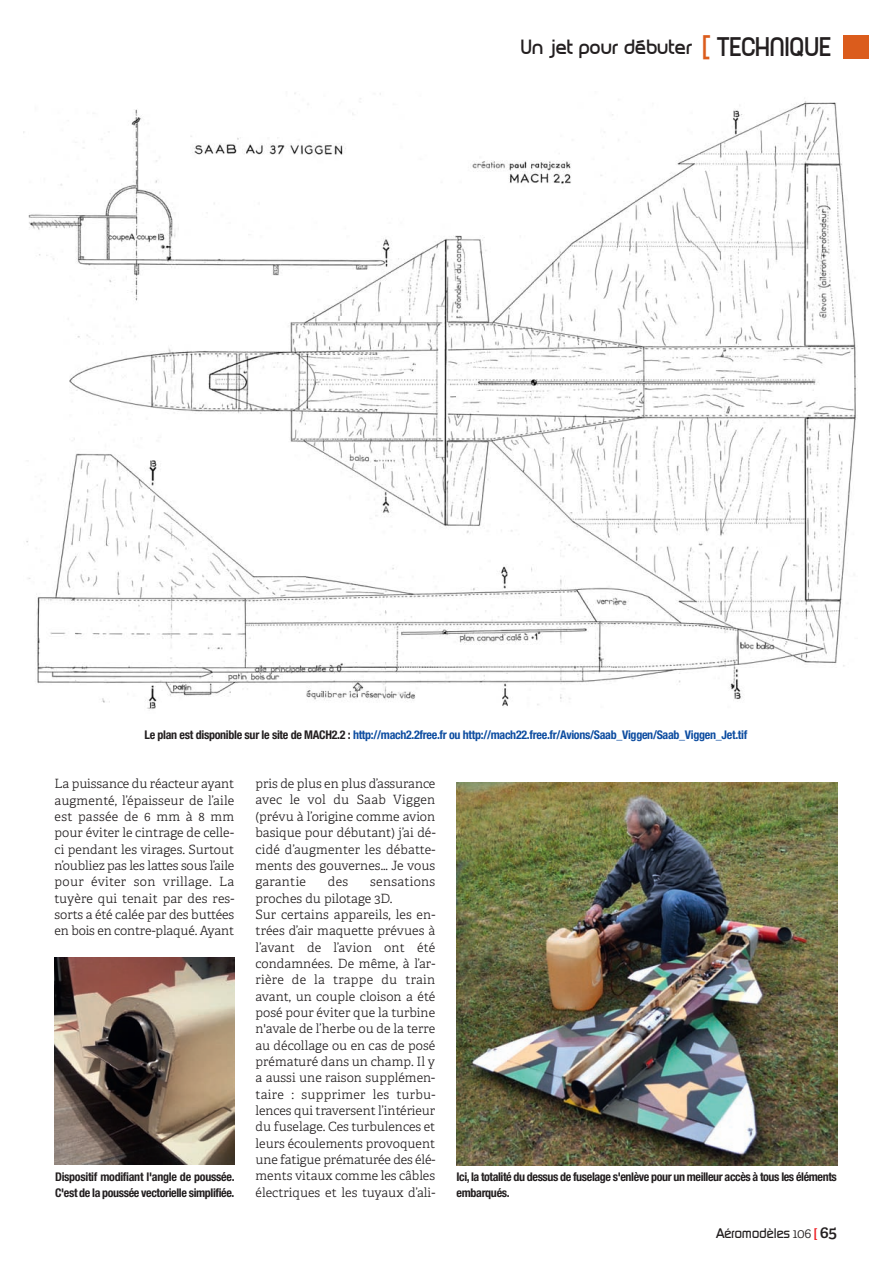
<style>
.page{position:relative;width:893px;height:1263px;background:#fff}
.page>*{position:absolute;margin:0;border:0;box-sizing:border-box;transform-origin:0 0}
.t1{font:19.5px "Planet Estyle";color:#231f20}
.t2{font:500 13.5px "Digital";letter-spacing:-.025em;color:#231f20}
.t3{font:300 12.75px/16.4px "Adelle";letter-spacing:.005em;color:#231f20;text-align:justify}
.t4{font:700 condensed 12px/16.4px "Helvetica Neue LT Std";letter-spacing:-.03em;color:#231f20}
.t5{font:700 condensed 12px "Helvetica Neue LT Std";letter-spacing:-.025em;color:#0d4da1}
.s1{font-size:25.5px;color:#db5c1c}
.s2{font-size:25.5px}
.s3{color:#231f20}
.s4{font-family:"Adelle";font-weight:300}
.s5{font-family:"Adelle";font-weight:600;color:#ee1d23}
.s6{font-family:"Adelle";font-weight:600;font-size:16.5px}
</style>
<div class="page">
<img style="left:23px;top:93px;width:833px;height:616px">
<div style="left:844px;top:35px;width:25px;height:24px;background:#db5c1c"></div>
<img style="left:55px;top:958px;width:179px;height:206px">
<img style="left:456px;top:782px;width:381px;height:383px">
<h1 class="t1" style="left:521px;top:36px;width:312px">Un jet pour débuter <span class="s1">[</span> <span class="s2">TECHNIQUE</span></h1>
<p class="t5" style="left:144px;top:728px;width:604px"><span class="s3">Le plan est disponible sur le site de MACH2.2 :</span> http://mach2.2free.fr ou http://mach22.free.fr/Avions/Saab_Viggen/Saab_Viggen_Jet.tif</p>
<p class="t3" style="left:55px;top:777px;width:181px">La puissance du réacteur ayant augmenté, l’épaisseur de l’aile est passée de 6 mm à 8 mm pour éviter le cintrage de celle&shy;ci pendant les virages. Surtout n’oubliez pas les lattes sous l’aile pour éviter son vrillage. La tuyère qui tenait par des res&shy;sorts a été calée par des buttées en bois en contre-plaqué. Ayant</p>
<p class="t3" style="left:255px;top:777px;width:182px">pris de plus en plus d’assurance avec le vol du Saab Viggen (prévu à l’origine comme avion basique pour débutant) j’ai dé&shy;cidé d’augmenter les débatte&shy;ments des gouvernes… Je vous garantie</p>
<p class="t3" style="left:328px;top:875px;width:22px">des</p>
<p class="t3" style="left:255px;top:875px;width:182px;text-align:left;text-indent:115px">sensations proches du pilotage 3D.<br>Sur certains appareils, les en&shy;trées d’air maquette prévues à l’avant de l’avion ont été condamnées. De même, à l’ar&shy;rière de la trappe du train avant, un couple cloison a été posé pour éviter que la turbine n'avale de l’herbe ou de la terre au décollage ou en cas de posé prématuré dans un champ. Il y a aussi une raison supplémen&shy;taire : supprimer les turbu&shy;lences qui traversent l’intérieur du fuselage. Ces turbulences et leurs écoulements provoquent une fatigue prématurée des élé&shy;ments vitaux comme les câbles électriques et les tuyaux d’ali-</p>
<p class="t4" style="left:55px;top:1168px;width:181px">Dispositif modifiant l'angle de poussée.<br>C'est de la poussée vectorielle simplifiée.</p>
<p class="t4" style="left:456px;top:1168px;width:382px">Ici, la totalité du dessus de fuselage s'enlève pour un meilleur accès à tous les éléments embarqués.</p>
<p class="t2" style="left:716px;top:1228px;width:123px">Aéromodèles <span class="s4">106</span> <span class="s5">[</span> <span class="s6">65</span></p>
</div>
